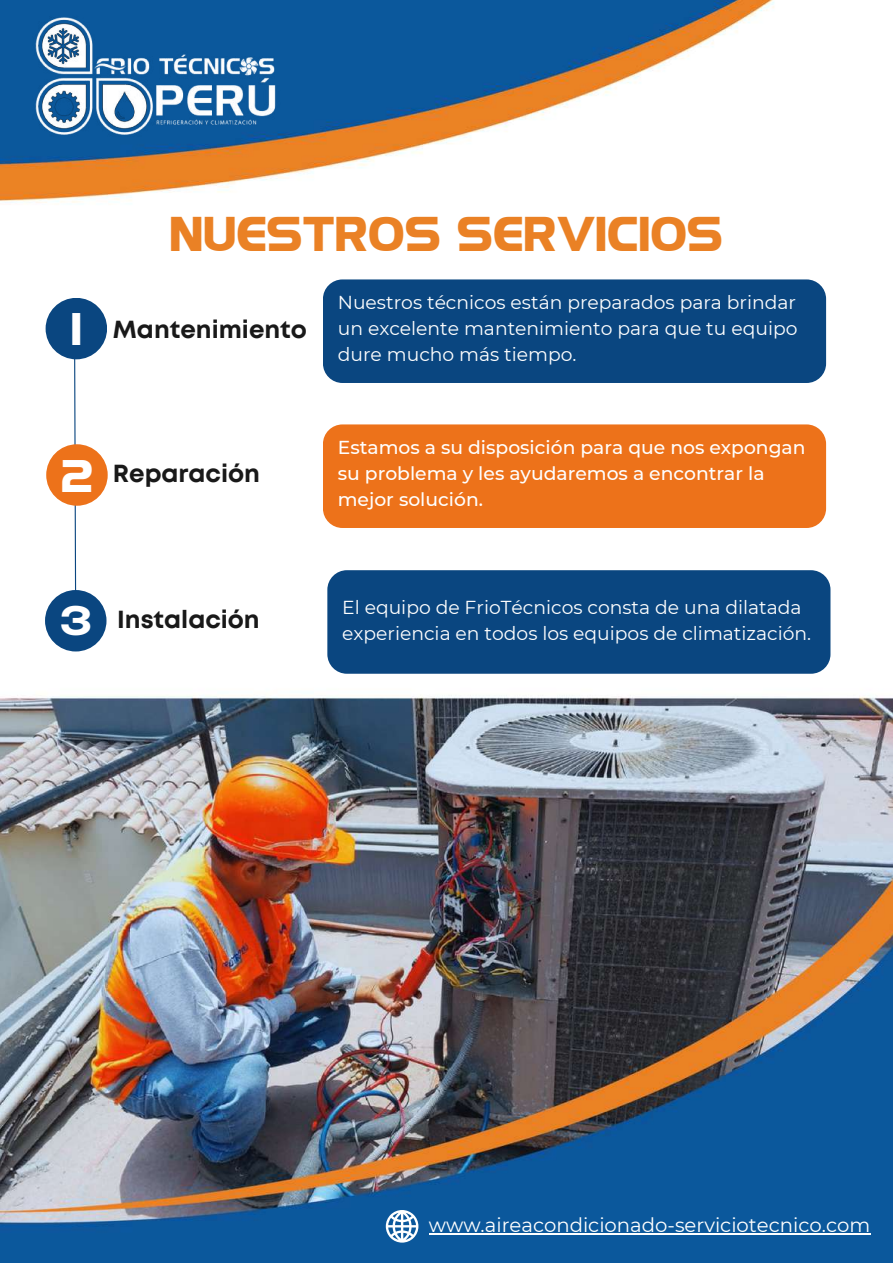
<style>
.page{position:relative;width:893px;height:1264px;background:#fff}
.page>*{position:absolute;margin:0;border:0;box-sizing:border-box;transform-origin:0 0}
.t1{font:700 43.65px "Highland Gothic FLF";color:#ea8125}
.t2{font:700 40.95px "Highland Gothic FLF";color:#fff}
.t3{font:700 expanded 40.95px "Lazord";color:#fff}
.t4{font:700 24.6px "Mont";color:#191919}
.t5{font:19.65px "Montserrat";color:#fff}
.t6{font:18.75px/25.8px "Montserrat";color:#fff;text-align:justify}
.t7{font:500 18.75px/25.8px "Montserrat";color:#fff}
</style>
<div class="page">
<img style="left:0;top:0;width:892px;height:1262px">
<svg style="left:73px;top:359px;width:4px;height:231px"></svg>
<div style="left:46px;top:298px;width:61px;height:61px;background:#0a4680;border-radius:50%"></div>
<div style="left:46px;top:444px;width:62px;height:61px;background:#ed721a;border-radius:50%"></div>
<div style="left:45px;top:590px;width:61px;height:61px;background:#0a4680;border-radius:50%"></div>
<div style="left:323px;top:279px;width:503px;height:104px;background:#0a4680;border-radius:20px"></div>
<div style="left:323px;top:424px;width:503px;height:104px;background:#ed721a;border-radius:20px"></div>
<div style="left:327px;top:570px;width:503px;height:103px;background:#0a4680;border-radius:20px"></div>
<svg style="left:386px;top:1209px;width:32px;height:33px"></svg>
<img style="left:17px;top:13px;width:274px;height:130px">
<hr style="left:429px;top:1232px;width:441px;height:1px;background:#fff">
<h2 class="t2" style="left:71px;top:300px;width:13px">1</h2>
<h1 class="t1" style="left:169px;top:203px;width:555px">NUESTROS SERVICIOS</h1>
<h3 class="t4" style="left:113px;top:320px;width:196px">Mantenimiento</h3>
<p class="t6" style="left:338px;top:289px;width:461px">Nuestros técnicos están preparados para brindar un excelente mantenimiento para que tu equipo dure mucho más tiempo.</p>
<h2 class="t2" style="left:61px;top:447px;width:33px">2</h2>
<h3 class="t4" style="left:113px;top:464px;width:149px">Reparación</h3>
<p class="t7" style="left:338px;top:434px;width:469px">Estamos a su disposición para que nos expongan su problema y les ayudaremos a encontrar la mejor solución.</p>
<h2 class="t3" style="left:59px;top:599px;width:36px">3</h2>
<h3 class="t4" style="left:117px;top:610px;width:144px">Instalación</h3>
<p class="t6" style="left:342px;top:594px;width:470px">El equipo de FrioTécnicos consta de una dilatada experiencia en todos los equipos de climatización.</p>
<p class="t5" style="left:429px;top:1212px;width:443px">www.aireacondicionado-serviciotecnico.com</p>
</div>
